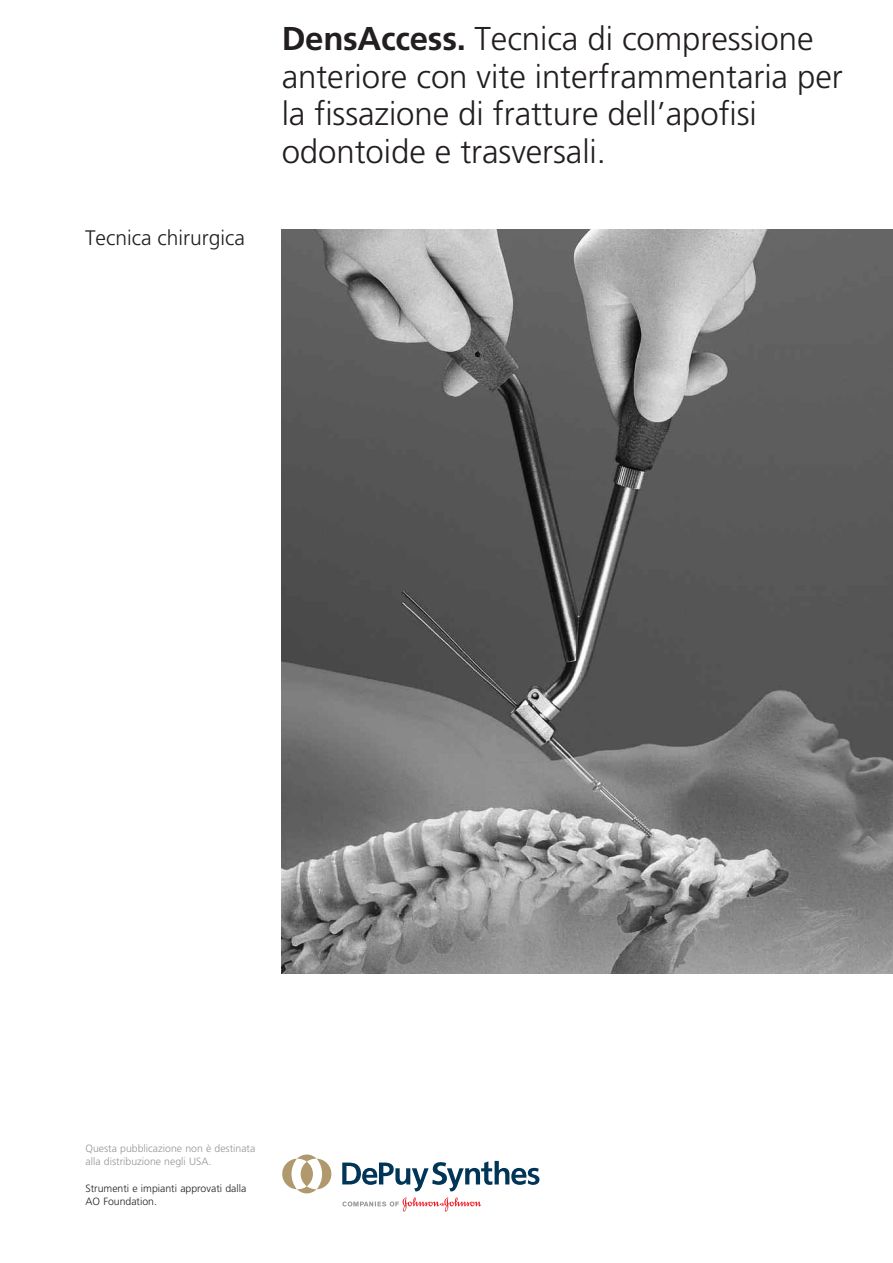
<style>
.page{position:relative;width:893px;height:1263px;background:#fff}
.page>*{position:absolute;margin:0;border:0;box-sizing:border-box;transform-origin:0 0}
.t1{font:300 33px/37.5px "Frutiger LT";letter-spacing:-.005em;color:#231f20}
.t2{font:300 21px "Frutiger LT";color:#231f20}
.t3{font:300 10.5px/12.6px "Frutiger LT Com";color:#939598}
.t4{font:300 10.5px/12.6px "Frutiger LT Com";color:#231f20}
.s1{font-weight:700}
</style>
<div class="page">
<img style="left:282px;top:230px;width:611px;height:744px">
<svg style="left:342px;top:1197px;width:139px;height:14px"></svg>
<svg style="left:342px;top:1161px;width:198px;height:30px"></svg>
<svg style="left:282px;top:1154px;width:49px;height:40px"></svg>
<p class="t2" style="left:85px;top:226px;width:161px">Tecnica chirurgica</p>
<p class="t1" style="left:282px;top:21px;width:563px"><span class="s1">DensAccess.</span> Tecnica di compressione anteriore con vite interframmentaria per la fissazione di fratture dell’apofisi odontoide e trasversali.</p>
<p class="t3" style="left:86px;top:1142px;width:171px">Questa pubblicazione non è destinata alla distribuzione negli USA.</p>
<p class="t4" style="left:86px;top:1182px;width:162px">Strumenti e impianti approvati dalla<br>AO Foundation.</p>
</div>
